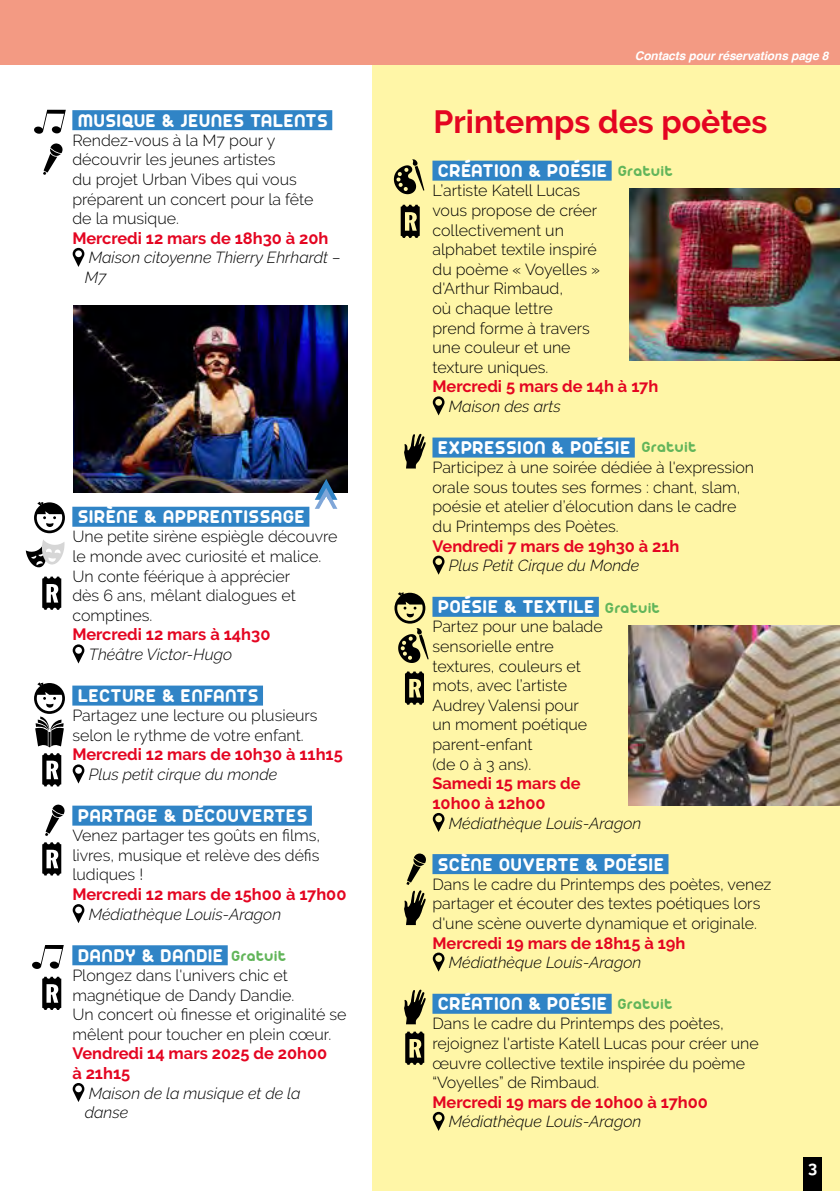
<style>
.page{position:relative;width:840px;height:1191px;background:#fff}
.page>*{position:absolute;margin:0;border:0;box-sizing:border-box;transform-origin:0 0}
.t1{font:700 32px "Raleway";color:#e40521}
.t2{font:20px "Arista 2.0";letter-spacing:.05em;color:#fff}
.t3{font:700 16.4px/19.6px "Raleway";color:#e40521}
.t4{font:700 16.4px "Raleway";color:#fff}
.t5{font:300 16px/19.6px "Raleway";color:#000}
.t6{font:italic 300 16px/19.6px "Raleway";color:#000}
.t7{font:16px "Arista 2.0";letter-spacing:.05em;color:#62b55a}
.t8{font:italic 700 12px "Helvetica";letter-spacing:-.01em;color:#fff}
</style>
<div class="page">
<div style="left:372px;top:28px;width:467px;height:1163px;background:#fff6a7"></div>
<div style="left:432px;top:161px;width:179px;height:20px;background:#3084c6"></div>
<div style="left:432px;top:437px;width:202px;height:20px;background:#3084c6"></div>
<div style="left:432px;top:597px;width:166px;height:20px;background:#3084c6"></div>
<div style="left:432px;top:854px;width:236px;height:20px;background:#3084c6"></div>
<div style="left:432px;top:993px;width:179px;height:20px;background:#3084c6"></div>
<svg style="left:432px;top:396px;width:12px;height:19px"></svg>
<svg style="left:432px;top:555px;width:12px;height:20px"></svg>
<svg style="left:432px;top:813px;width:12px;height:19px"></svg>
<svg style="left:432px;top:952px;width:12px;height:19px"></svg>
<svg style="left:432px;top:1111px;width:12px;height:20px"></svg>
<svg style="left:404px;top:989px;width:21px;height:35px"></svg>
<svg style="left:404px;top:434px;width:21px;height:34px"></svg>
<svg style="left:405px;top:671px;width:19px;height:33px"></svg>
<svg style="left:405px;top:1031px;width:19px;height:33px"></svg>
<svg style="left:400px;top:205px;width:19px;height:33px"></svg>
<svg style="left:393px;top:159px;width:31px;height:35px"></svg>
<svg style="left:404px;top:853px;width:22px;height:72px"></svg>
<div style="left:803px;top:1157px;width:18px;height:34px;background:#000"></div>
<div style="left:0;top:0;width:839px;height:64px;background:#f39a83"></div>
<svg style="left:394px;top:592px;width:34px;height:71px"></svg>
<img style="left:629px;top:189px;width:210px;height:172px">
<img style="left:628px;top:625px;width:211px;height:181px">
<div style="left:72px;top:110px;width:260px;height:20px;background:#3084c6"></div>
<div style="left:72px;top:507px;width:237px;height:20px;background:#3084c6"></div>
<div style="left:72px;top:685px;width:191px;height:20px;background:#3084c6"></div>
<div style="left:72px;top:805px;width:240px;height:20px;background:#3084c6"></div>
<div style="left:72px;top:945px;width:155px;height:20px;background:#3084c6"></div>
<svg style="left:73px;top:248px;width:11px;height:19px"></svg>
<svg style="left:73px;top:644px;width:11px;height:19px"></svg>
<svg style="left:73px;top:764px;width:11px;height:19px"></svg>
<svg style="left:73px;top:904px;width:11px;height:19px"></svg>
<svg style="left:73px;top:1083px;width:11px;height:19px"></svg>
<img style="left:74px;top:305px;width:273px;height:187px">
<svg style="left:314px;top:479px;width:23px;height:30px"></svg>
<svg style="left:34px;top:110px;width:32px;height:24px"></svg>
<svg style="left:32px;top:945px;width:32px;height:24px"></svg>
<svg style="left:26px;top:540px;width:38px;height:28px"></svg>
<svg style="left:42px;top:842px;width:19px;height:33px"></svg>
<svg style="left:42px;top:976px;width:19px;height:34px"></svg>
<svg style="left:42px;top:576px;width:19px;height:34px"></svg>
<svg style="left:43px;top:143px;width:20px;height:32px"></svg>
<svg style="left:45px;top:804px;width:20px;height:32px"></svg>
<svg style="left:34px;top:682px;width:31px;height:104px"></svg>
<svg style="left:34px;top:502px;width:31px;height:31px"></svg>
<p class="t8" style="left:634px;top:48px;width:195px">Contacts pour réservations page 8</p>
<p class="t2" style="left:78px;top:108px;width:251px">MUSIQUE &amp; JEUNES TALENTS</p>
<h1 class="t1" style="left:433px;top:103px;width:335px">Printemps des poètes</h1>
<p class="t5" style="left:72px;top:130px;width:242px">Rendez-vous à la M7 pour y découvrir les jeunes artistes<br>du projet Urban Vibes qui vous préparent un concert pour la fête de la musique.</p>
<p class="t3" style="left:72px;top:228px;width:257px">Mercredi 12 mars de 18h30 à 20h</p>
<p class="t6" style="left:85px;top:248px;width:257px">Maison citoyenne Thierry Ehrhardt –<br>M7</p>
<p class="t2" style="left:438px;top:159px;width:170px">CRÉATION &amp; POÉSIE</p>
<p class="t5" style="left:432px;top:181px;width:169px">L’artiste Katell Lucas vous propose de créer collectivement un alphabet textile inspiré du poème « Voyelles » d'Arthur Rimbaud,<br>où chaque lettre<br>prend forme à travers une couleur et une texture uniques.</p>
<p class="t3" style="left:432px;top:377px;width:227px">Mercredi 5 mars de 14h à 17h</p>
<p class="t6" style="left:448px;top:396px;width:113px">Maison des arts</p>
<p class="t2" style="left:438px;top:435px;width:193px">EXPRESSION &amp; POÉSIE</p>
<p class="t5" style="left:432px;top:458px;width:323px">Participez à une soirée dédiée à l'expression orale sous toutes ses formes : chant, slam, poésie et atelier d’élocution dans le cadre du Printemps des Poètes.</p>
<p class="t3" style="left:432px;top:536px;width:248px">Vendredi 7 mars de 19h30 à 21h</p>
<p class="t6" style="left:448px;top:556px;width:192px">Plus Petit Cirque du Monde</p>
<p class="t2" style="left:438px;top:595px;width:157px">POÉSIE &amp; TEXTILE</p>
<p class="t5" style="left:432px;top:617px;width:172px">Partez pour une balade sensorielle entre textures, couleurs et mots, avec l’artiste<br>Audrey Valensi pour<br>un moment poétique parent-enfant<br>(de 0 à 3 ans).</p>
<p class="t3" style="left:432px;top:774px;width:149px">Samedi 15 mars de<br>10h00 à 12h00</p>
<p class="t6" style="left:448px;top:813px;width:194px">Médiathèque Louis-Aragon</p>
<p class="t2" style="left:438px;top:852px;width:227px">SCÈNE OUVERTE &amp; POÉSIE</p>
<p class="t5" style="left:432px;top:874px;width:340px">Dans le cadre du Printemps des poètes, venez partager et écouter des textes poétiques lors d'une scène ouverte dynamique et originale.</p>
<p class="t3" style="left:432px;top:933px;width:254px">Mercredi 19 mars de 18h15 à 19h</p>
<p class="t6" style="left:448px;top:952px;width:194px">Médiathèque Louis-Aragon</p>
<p class="t2" style="left:438px;top:991px;width:170px">CRÉATION &amp; POÉSIE</p>
<p class="t5" style="left:432px;top:1014px;width:327px">Dans le cadre du Printemps des poètes, rejoignez l'artiste Katell Lucas pour créer une œuvre collective textile inspirée du poème “Voyelles” de Rimbaud.</p>
<p class="t3" style="left:432px;top:1092px;width:277px">Mercredi 19 mars de 10h00 à 17h00</p>
<p class="t6" style="left:448px;top:1112px;width:194px">Médiathèque Louis-Aragon</p>
<p class="t7" style="left:617px;top:161px;width:56px">Gratuit</p>
<p class="t7" style="left:641px;top:437px;width:56px">Gratuit</p>
<p class="t2" style="left:78px;top:505px;width:228px">SIRÈNE &amp; APPRENTISSAGE</p>
<p class="t5" style="left:72px;top:527px;width:266px">Une petite sirène espiègle découvre le monde avec curiosité et malice.<br>Un conte féérique à apprécier<br>dès 6 ans, mêlant dialogues et comptines.</p>
<p class="t3" style="left:72px;top:625px;width:199px">Mercredi 12 mars à 14h30</p>
<p class="t6" style="left:89px;top:644px;width:145px">Théâtre Victor-Hugo</p>
<p class="t2" style="left:78px;top:683px;width:182px">LECTURE &amp; ENFANTS</p>
<p class="t5" style="left:72px;top:705px;width:246px">Partagez une lecture ou plusieurs selon le rythme de votre enfant.</p>
<p class="t3" style="left:72px;top:745px;width:272px">Mercredi 12 mars de 10h30 à 11h15</p>
<p class="t6" style="left:89px;top:764px;width:190px">Plus petit cirque du monde</p>
<p class="t2" style="left:78px;top:803px;width:230px">PARTAGE &amp; DÉCOUVERTES</p>
<p class="t5" style="left:72px;top:825px;width:249px;text-align:justify">Venez partager tes goûts en films, livres, musique et relève des défis ludiques !</p>
<p class="t3" style="left:72px;top:884px;width:275px">Mercredi 12 mars de 15h00 à 17h00</p>
<p class="t6" style="left:89px;top:904px;width:194px">Médiathèque Louis-Aragon</p>
<p class="t2" style="left:78px;top:943px;width:146px">DANDY &amp; DANDIE</p>
<p class="t5" style="left:72px;top:965px;width:275px">Plongez dans l'univers chic et magnétique de Dandy Dandie.<br>Un concert où finesse et originalité se mêlent pour toucher en plein cœur.</p>
<p class="t3" style="left:72px;top:1043px;width:256px">Vendredi 14 mars 2025 de 20h00 à 21h15</p>
<p class="t6" style="left:85px;top:1083px;width:217px">Maison de la musique et de la danse</p>
<p class="t7" style="left:605px;top:598px;width:56px">Gratuit</p>
<p class="t7" style="left:231px;top:946px;width:56px">Gratuit</p>
<p class="t7" style="left:617px;top:994px;width:56px">Gratuit</p>
<p class="t4" style="left:807px;top:1157px;width:11px">3</p>
</div>
